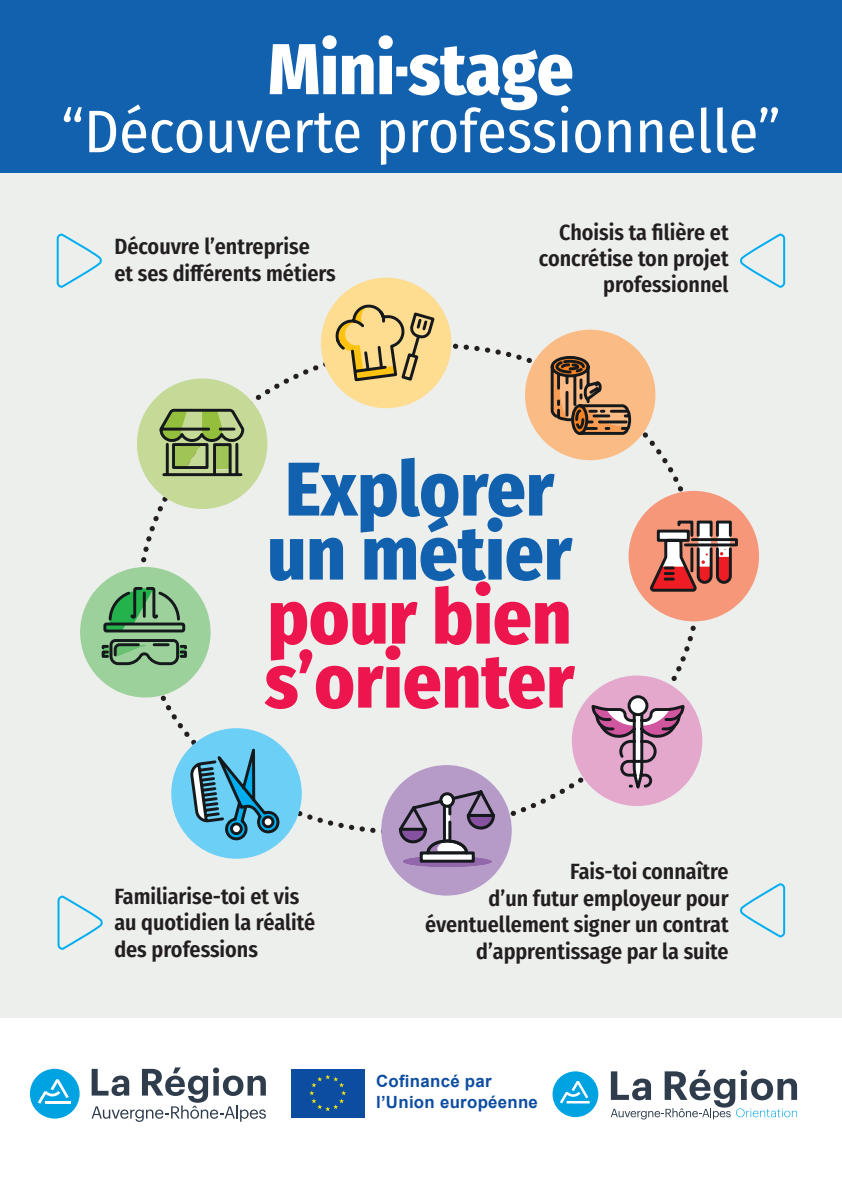
<style>
.page{position:relative;width:842px;height:1191px;background:#edefed}
.page>*{position:absolute;margin:0;border:0;box-sizing:border-box;transform-origin:0 0}
.t1{font:800 76px "Fira Sans Condensed";color:#ed154e}
.t2{font:800 76px "Fira Sans Condensed";color:#1161af}
.t3{font:800 72px "Fira Sans Condensed";color:#fff}
.t4{font:60px "Fira Sans Condensed";color:#fff}
.t5{font:600 22px/26.4px "Fira Sans Condensed";color:#231f20;text-align:right}
.t6{font:700 16.8px/20.2px "Arial";letter-spacing:.015em;color:#0d4da1}
</style>
<div class="page">
<div style="left:0;top:1018px;width:842px;height:173px;background:#fff"></div>
<div style="left:0;top:0;width:842px;height:172px;background:#1161af"></div>
<svg style="left:377px;top:326px;width:319px;height:179px"></svg>
<svg style="left:141px;top:351px;width:231px;height:212px"></svg>
<svg style="left:139px;top:697px;width:242px;height:142px"></svg>
<svg style="left:381px;top:765px;width:131px;height:130px"></svg>
<div style="left:171px;top:728px;width:131px;height:130px;background:#6bcff6;border-radius:50%"></div>
<svg style="left:188px;top:728px;width:95px;height:127px"></svg>
<div style="left:572px;top:675px;width:130px;height:131px;background:#e4a8cc;border-radius:50%"></div>
<svg style="left:589px;top:705px;width:59px;height:101px"></svg>
<div style="left:629px;top:696px;width:18px;height:18px;background:#fff;border-radius:50%"></div>
<div style="left:627px;top:695px;width:21px;height:21px;border:3px solid #15191c;border-radius:50%"></div>
<div style="left:628px;top:491px;width:131px;height:130px;background:#f6977a;border-radius:50%"></div>
<svg style="left:648px;top:520px;width:91px;height:285px"></svg>
<svg style="left:137px;top:378px;width:130px;height:131px"></svg>
<svg style="left:80px;top:567px;width:131px;height:130px"></svg>
<svg style="left:525px;top:330px;width:130px;height:130px"></svg>
<div style="left:321px;top:278px;width:130px;height:130px;background:#fedc90;border-radius:50%"></div>
<svg style="left:334px;top:304px;width:101px;height:79px"></svg>
<svg style="left:57px;top:896px;width:46px;height:54px"></svg>
<svg style="left:56px;top:234px;width:46px;height:54px"></svg>
<svg style="left:740px;top:233px;width:46px;height:55px"></svg>
<svg style="left:740px;top:883px;width:46px;height:55px"></svg>
<svg style="left:92px;top:1067px;width:174px;height:54px"></svg>
<div style="left:30px;top:1068px;width:50px;height:50px;background:#00a3e1;border-radius:50%"></div>
<hr style="left:45px;top:1101px;width:25px;height:2px;background:#fff">
<svg style="left:38px;top:1079px;width:31px;height:24px"></svg>
<div style="left:290px;top:1067px;width:76px;height:52px;background:#0d4da1"></div>
<svg style="left:309px;top:1074px;width:37px;height:37px"></svg>
<svg style="left:552px;top:1071px;width:46px;height:46px"></svg>
<svg style="left:611px;top:1069px;width:186px;height:50px"></svg>
<p class="t3" style="left:268px;top:7px;width:307px">Mini-stage</p>
<p class="t4" style="left:61px;top:86px;width:721px">“Découverte professionnelle”</p>
<p class="t5" style="left:114px;top:232px;width:197px">Découvre l’entreprise</p>
<p class="t5" style="left:114px;top:258px;width:223px">et ses différents métiers</p>
<p class="t5" style="left:539px;top:217px;width:191px">Choisis ta filière et concrétise ton projet professionnel</p>
<p class="t2" style="left:285px;top:424px;width:270px">Explorer</p>
<p class="t2" style="left:267px;top:488px;width:306px">un métier</p>
<p class="t1" style="left:268px;top:552px;width:305px">pour bien</p>
<p class="t1" style="left:265px;top:616px;width:311px">s’orienter</p>
<p class="t5" style="left:114px;top:881px;width:202px;text-align:left">Familiarise-toi et vis au quotidien la réalité des professions</p>
<p class="t5" style="left:570px;top:857px;width:160px">Fais-toi connaître</p>
<p class="t5" style="left:425px;top:883px;width:305px">d’un futur employeur pour éventuellement signer un contrat d’apprentissage par la suite</p>
<p class="t6" style="left:376px;top:1072px;width:163px">Cofinancé par l’Union européenne</p>
</div>
